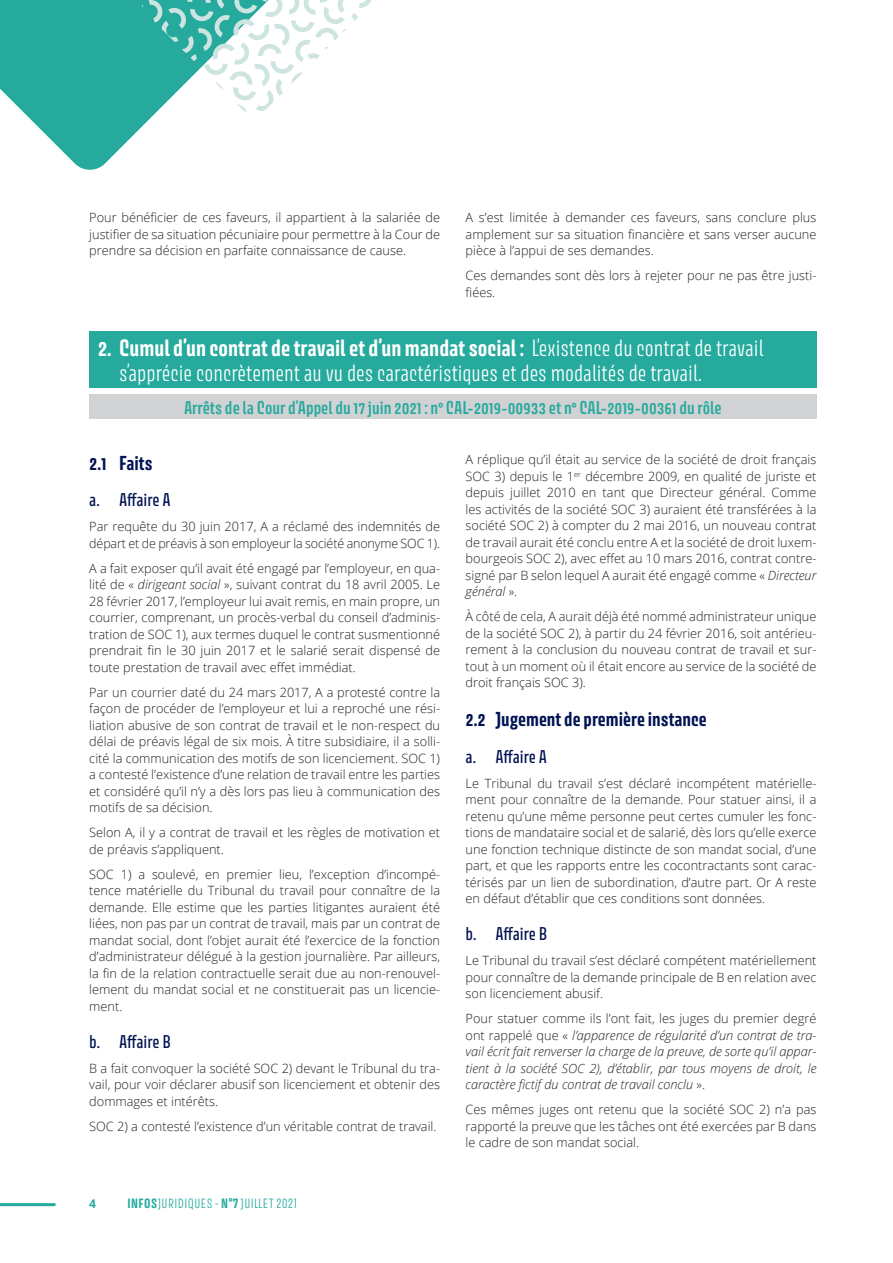
<style>
.page{position:relative;width:893px;height:1263px;background:#fff}
.page>*{position:absolute;margin:0;border:0;box-sizing:border-box;transform-origin:0 0}
.t1{font:300 21px/25.2px "Avory I Latn";color:#fff}
.t2{font:700 18px "Avory I Latn";color:#001352}
.Titre_ARRET{font:600 16.5px "Avory I Latn";color:#25aa9d}
.t3{font:16.5px "Avory I Latn Me";color:#001352}
.Texte_courant{font:300 12.75px/16.5px "Open Sans";color:#231f20;text-align:justify}
.Texte_courant-2{font:italic 300 12.75px/16.5px "Open Sans";color:#231f20;text-align:justify}
.t4{font:300 12px "Avory I Latn";letter-spacing:.035em;color:#25aa9d}
.t5{font:700 12px "Open Sans";color:#25aa9d}
.s1{font-weight:700}
.s2{font-style:italic}
.s3{font-style:normal}
</style>
<div class="page">
<svg style="left:0;top:0;width:154px;height:170px;fill:#25aa9d"></svg>
<hr style="left:0;top:1203px;width:54px;height:3px;background:#25aa9d">
<svg style="left:140px;top:0;width:231px;height:115px"></svg>
<div style="left:89px;top:331px;width:727px;height:56px;background:#25aa9d"></div>
<div style="left:89px;top:394px;width:727px;height:24px;background:#d1d2d4"></div>
<p class="Texte_courant" style="left:89px;top:209px;width:352px">Pour bénéficier de ces faveurs, il appartient à la salariée de justifier de sa situation pécuniaire pour permettre à la Cour de prendre sa décision en parfaite connaissance de cause.</p>
<p class="Texte_courant" style="left:466px;top:209px;width:352px">A s’est limitée à demander ces faveurs, sans conclure plus amplement sur sa situation financière et sans verser aucune pièce à l’appui de ses demandes.</p>
<p class="Texte_courant" style="left:466px;top:267px;width:352px">Ces demandes sont dès lors à rejeter pour ne pas être justi&shy;fiées.</p>
<p class="t1" style="left:119px;top:335px;width:646px;text-indent:-21px"><span class="s1">2. Cumul d’un contrat de travail et d’un mandat social :</span> L’existence du contrat de travail s’apprécie concrètement au vu des caractéristiques et des modalités de travail.</p>
<p class="Titre_ARRET" style="left:184px;top:397px;width:539px">Arrêts de la Cour d’Appel du 17 juin 2021 : n° CAL-2019-00933 et n° CAL-2019-00361 du rôle</p>
<p class="t2" style="left:89px;top:451px;width:65px">2.1 Faits</p>
<p class="t3" style="left:89px;top:489px;width:83px">a. Affaire A</p>
<p class="Texte_courant" style="left:89px;top:518px;width:352px">Par requête du 30 juin 2017, A a réclamé des indemnités de départ et de préavis à son employeur la société anonyme SOC 1).</p>
<p class="Texte_courant" style="left:89px;top:560px;width:352px">A a fait exposer qu’il avait été engagé par l’employeur, en qua&shy;lité de « <span class="s2">dirigeant social</span> », suivant contrat du 18 avril 2005. Le 28 février 2017, l’employeur lui avait remis, en main propre, un courrier, comprenant, un procès-verbal du conseil d’adminis&shy;tration de SOC 1), aux termes duquel le contrat susmentionné prendrait fin le 30 juin 2017 et le salarié serait dispensé de toute prestation de travail avec effet immédiat.</p>
<p class="Texte_courant" style="left:89px;top:684px;width:352px">Par un courrier daté du 24 mars 2017, A a protesté contre la façon de procéder de l’employeur et lui a reproché une rési&shy;liation abusive de son contrat de travail et le non-respect du délai de préavis légal de six mois. À titre subsidiaire, il a solli&shy;cité la communication des motifs de son licenciement. SOC 1) a contesté l’existence d’une relation de travail entre les parties et considéré qu’il n’y a dès lors pas lieu à communication des motifs de sa décision.</p>
<p class="Texte_courant" style="left:89px;top:824px;width:352px">Selon A, il y a contrat de travail et les règles de motivation et de préavis s’appliquent.</p>
<p class="Texte_courant" style="left:89px;top:866px;width:352px">SOC 1) a soulevé, en premier lieu, l’exception d’incompé&shy;tence matérielle du Tribunal du travail pour connaître de la demande. Elle estime que les parties litigantes auraient été liées, non pas par un contrat de travail, mais par un contrat de mandat social, dont l’objet aurait été l’exercice de la fonction d’administrateur délégué à la gestion journalière. Par ailleurs, la fin de la relation contractuelle serait due au non-renouvel&shy;lement du mandat social et ne constituerait pas un licencie&shy;ment.</p>
<p class="t3" style="left:89px;top:1031px;width:83px">b. Affaire B</p>
<p class="Texte_courant" style="left:89px;top:1059px;width:352px">B a fait convoquer la société SOC 2) devant le Tribunal du tra&shy;vail, pour voir déclarer abusif son licenciement et obtenir des dommages et intérêts.</p>
<p class="Texte_courant" style="left:89px;top:1117px;width:349px">SOC 2) a contesté l’existence d’un véritable contrat de travail.</p>
<p class="Texte_courant" style="left:466px;top:451px;width:352px">A réplique qu’il était au service de la société de droit français SOC 3) depuis le 1<sup>er</sup> décembre 2009, en qualité de juriste et depuis juillet 2010 en tant que Directeur général. Comme les activités de la société SOC 3) auraient été transférées à la société SOC 2) à compter du 2 mai 2016, un nouveau contrat de travail aurait été conclu entre A et la société de droit luxem&shy;bourgeois SOC 2), avec effet au 10 mars 2016, contrat contre&shy;signé par B selon lequel A aurait été engagé comme « <span class="s2">Directeur général</span> ».</p>
<p class="Texte_courant" style="left:466px;top:608px;width:352px">À côté de cela, A aurait déjà été nommé administrateur unique de la société SOC 2), à partir du 24 février 2016, soit antérieu&shy;rement à la conclusion du nouveau contrat de travail et sur&shy;tout à un moment où il était encore au service de la société de droit français SOC 3).</p>
<p class="t2" style="left:466px;top:707px;width:243px">2.2 Jugement de première instance</p>
<p class="t3" style="left:466px;top:746px;width:83px">a. Affaire A</p>
<p class="Texte_courant" style="left:466px;top:775px;width:352px">Le Tribunal du travail s’est déclaré incompétent matérielle&shy;ment pour connaître de la demande. Pour statuer ainsi, il a retenu qu’une même personne peut certes cumuler les fonc&shy;tions de mandataire social et de salarié, dès lors qu’elle exerce une fonction technique distincte de son mandat social, d’une part, et que les rapports entre les cocontractants sont carac&shy;térisés par un lien de subordination, d’autre part. Or A reste en défaut d’établir que ces conditions sont données.</p>
<p class="t3" style="left:466px;top:923px;width:83px">b. Affaire B</p>
<p class="Texte_courant" style="left:466px;top:952px;width:352px">Le Tribunal du travail s’est déclaré compétent matériellement pour connaître de la demande principale de B en relation avec son licenciement abusif.</p>
<p class="Texte_courant-2" style="left:466px;top:1010px;width:352px"><span class="s3">Pour statuer comme ils l’ont fait, les juges du premier degré ont rappelé que «</span> l’apparence de régularité d’un contrat de tra&shy;vail écrit fait renverser la charge de la preuve, de sorte qu’il appar&shy;tient à la société SOC 2), d’établir, par tous moyens de droit, le caractère fictif du contrat de travail conclu <span class="s3">».</span></p>
<p class="Texte_courant" style="left:466px;top:1101px;width:352px">Ces mêmes juges ont retenu que la société SOC 2) n’a pas rapporté la preuve que les tâches ont été exercées par B dans le cadre de son mandat social.</p>
<p class="t5" style="left:89px;top:1195px;width:8px">4</p>
<p class="t4" style="left:127px;top:1196px;width:171px"><span class="s1">INFOS</span>JURIDIQUES - <span class="s1">N°7</span> JUILLET 2021</p>
</div>
